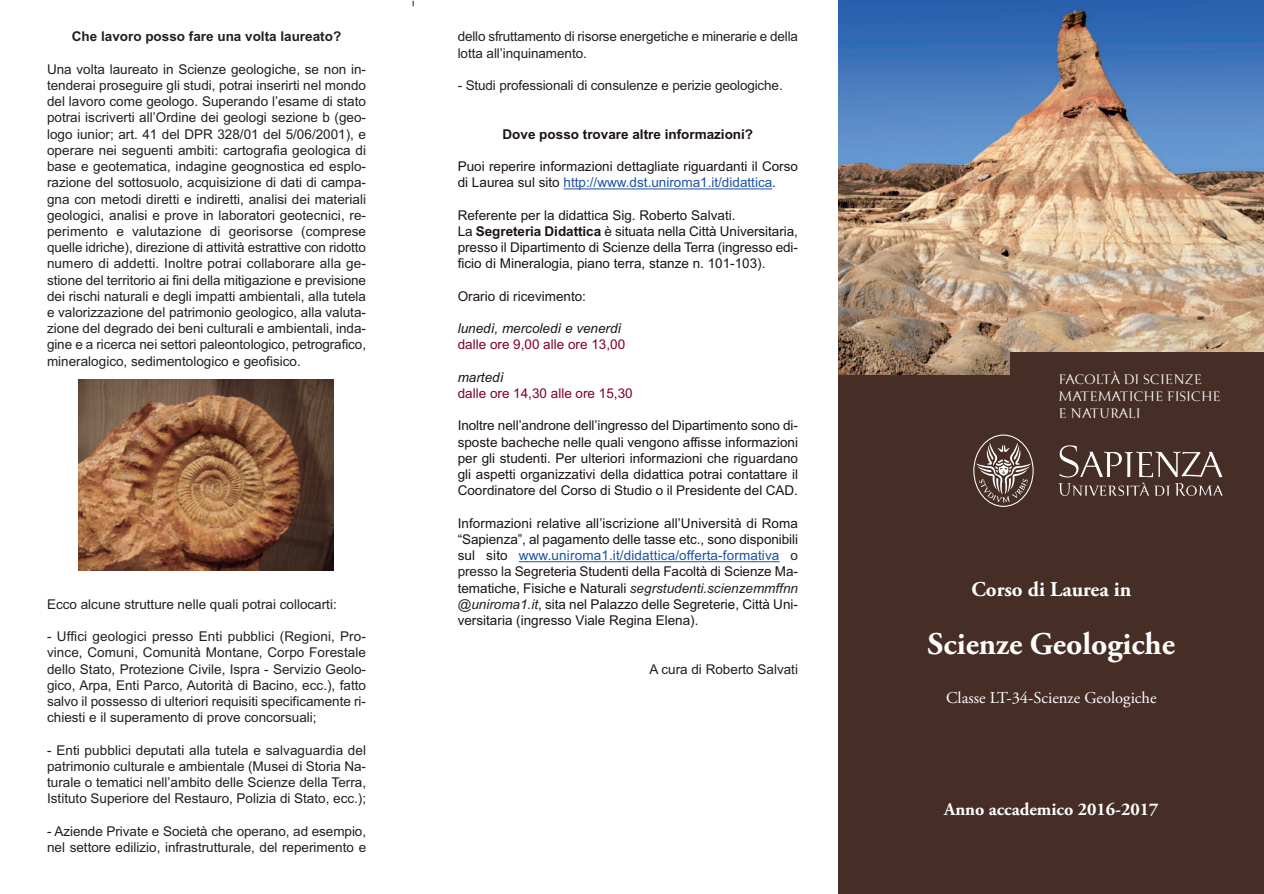
<style>
.page{position:relative;width:1264px;height:894px;background:#fff}
.page>*{position:absolute;margin:0;border:0;box-sizing:border-box;transform-origin:0 0}
.t1{font:700 31.5px "Adobe Garamond Pro";color:#fff}
.t2{font:700 21px "Adobe Garamond Pro";color:#fff}
.t3{font:700 18px "Adobe Garamond Pro";color:#fff}
.t4{font:16.5px "Adobe Garamond Pro";color:#fff}
.t5{font:13.5px/16.2px "Arial";color:#231f20;text-align:justify}
.t6{font:13.5px/16.2px "Arial";color:#1c1314}
.t7{font:13.5px "Arial";color:#800128}
.t8{font:13.5px/17px "Sapienza Regular SC";color:#fff}
.t9{font:700 13.5px "Arial";color:#231f20}
.t10{font:700 13.5px "Arial";color:#1c1314}
.t11{font:italic 13.5px "Arial";color:#1c1314}
.s1{color:#1c52a4}
.s2{color:#231f20}
.s3{font-weight:700}
.s4{font-style:italic;color:#231f20}
</style>
<div class="page">
<div style="left:838px;top:0;width:425px;height:894px;background:#462e27"></div>
<img style="left:838px;top:0;width:425px;height:374px">
<hr style="left:563px;top:188px;width:209px;height:1px;background:#1c52a4">
<hr style="left:519px;top:561px;width:260px;height:1px;background:#1c52a4">
<div style="left:1010px;top:352px;width:253px;height:43px;background:#462e27"></div>
<svg style="left:973px;top:434px;width:60px;height:73px"></svg>
<svg style="left:1058px;top:445px;width:164px;height:51px"></svg>
<img style="left:79px;top:380px;width:254px;height:191px">
<p class="t9" style="left:72px;top:29px;width:271px">Che lavoro posso fare una volta laureato?</p>
<p class="t5" style="left:47px;top:61px;width:320px">Una volta laureato in Scienze geologiche, se non in&shy;tenderai proseguire gli studi, potrai inserirti nel mondo del lavoro come geologo. Superando l’esame di stato potrai iscriverti all’Ordine dei geologi sezione b (geo&shy;logo iunior; art. 41 del DPR 328/01 del 5/06/2001), e operare nei seguenti ambiti: cartografia geologica di base e geotematica, indagine geognostica ed esplo&shy;razione del sottosuolo, acquisizione di dati di campa&shy;gna con metodi diretti e indiretti, analisi dei materiali geologici, analisi e prove in laboratori geotecnici, re&shy;perimento e valutazione di georisorse (comprese quelle idriche), direzione di attività estrattive con ridotto numero di addetti. Inoltre potrai collaborare alla ge&shy;stione del territorio ai fini della mitigazione e previsione dei rischi naturali e degli impatti ambientali, alla tutela e valorizzazione del patrimonio geologico, alla valuta&shy;zione del degrado dei beni culturali e ambientali, inda&shy;gine e a ricerca nei settori paleontologico, petrografico, mineralogico, sedimentologico e geofisico.</p>
<p class="t5" style="left:47px;top:596px;width:291px">Ecco alcune strutture nelle quali potrai collocarti:</p>
<p class="t5" style="left:47px;top:628px;width:320px">- Uffici geologici presso Enti pubblici (Regioni, Pro&shy;vince, Comuni, Comunità Montane, Corpo Forestale dello Stato, Protezione Civile, Ispra - Servizio Geolo&shy;gico, Arpa, Enti Parco, Autorità di Bacino, ecc.), fatto salvo il possesso di ulteriori requisiti specificamente ri&shy;chiesti e il superamento di prove concorsuali;</p>
<p class="t5" style="left:47px;top:741px;width:320px">- Enti pubblici deputati alla tutela e salvaguardia del patrimonio culturale e ambientale (Musei di Storia Na&shy;turale o tematici nell’ambito delle Scienze della Terra, Istituto Superiore del Restauro, Polizia di Stato, ecc.);</p>
<p class="t5" style="left:47px;top:822px;width:320px">- Aziende Private e Società che operano, ad esempio, nel settore edilizio, infrastrutturale, del reperimento e</p>
<p class="t5" style="left:457px;top:29px;width:342px">dello sfruttamento di risorse energetiche e minerarie e della lotta all’inquinamento.</p>
<p class="t5" style="left:457px;top:77px;width:326px">- Studi professionali di consulenze e perizie geologiche.</p>
<p class="t10" style="left:502px;top:126px;width:252px">Dove posso trovare altre informazioni?</p>
<p class="t6" style="left:457px;top:158px;width:342px">Puoi reperire informazioni dettagliate riguardanti il Corso di Laurea sul sito <span class="s1">http://www.dst.uniroma1.it/didattica</span><span class="s2">.</span></p>
<p class="t6" style="left:457px;top:207px;width:342px">Referente per la didattica Sig. Roberto Salvati.<br>La <span class="s3">Segreteria Didattica</span> è situata nella Città Universitaria, presso il Dipartimento di Scienze della Terra (ingresso edi&shy;ficio di Mineralogia, piano terra, stanze n. 101-103).</p>
<p class="t6" style="left:457px;top:288px;width:130px">Orario di ricevimento:</p>
<p class="t11" style="left:457px;top:320px;width:165px">lunedì, mercoledì e venerdì</p>
<p class="t7" style="left:457px;top:337px;width:169px">dalle ore 9,00 alle ore 13,00</p>
<p class="t11" style="left:457px;top:369px;width:47px">martedì</p>
<p class="t7" style="left:457px;top:385px;width:176px">dalle ore 14,30 alle ore 15,30</p>
<p class="t6" style="left:457px;top:417px;width:342px;text-align:justify">Inoltre nell’androne dell’ingresso del Dipartimento sono di&shy;sposte bacheche nelle quali vengono affisse informazioni per gli studenti. Per ulteriori informazioni che riguardano gli aspetti organizzativi della didattica potrai contattare il Coordinatore del Corso di Studio o il Presidente del CAD.</p>
<p class="t6" style="left:457px;top:515px;width:342px;text-align:justify">Informazioni relative all’iscrizione all’Università di Roma “Sapienza”, al pagamento delle tasse etc., sono disponibili sul sito <span class="s1">www.uniroma1.it/didattica/offerta-formativa</span> <span class="s2">o presso la</span> Segreteria Studenti della Facoltà di Scienze Ma&shy;tematiche, Fisiche e Naturali <span class="s4">segrstudenti.scienzemmffnn @uniroma1.it</span>, sita nel Palazzo delle Segreterie, Città Uni&shy;versitaria (ingresso Viale Regina Elena).</p>
<p class="t5" style="left:649px;top:660px;width:150px">A cura di Roberto Salvati</p>
<p class="t8" style="left:1058px;top:371px;width:164px">FACOLTÀ DI SCIENZE<br>MATEMATICHE FISICHE<br>E NATURALI</p>
<h2 class="t2" style="left:971px;top:581px;width:161px">Corso di Laurea in</h2>
<h1 class="t1" style="left:927px;top:631px;width:249px">Scienze Geologiche</h1>
<p class="t4" style="left:946px;top:691px;width:212px">Classe LT-34-Scienze Geologiche</p>
<h3 class="t3" style="left:944px;top:802px;width:216px">Anno accademico 2016-2017</h3>
</div>
